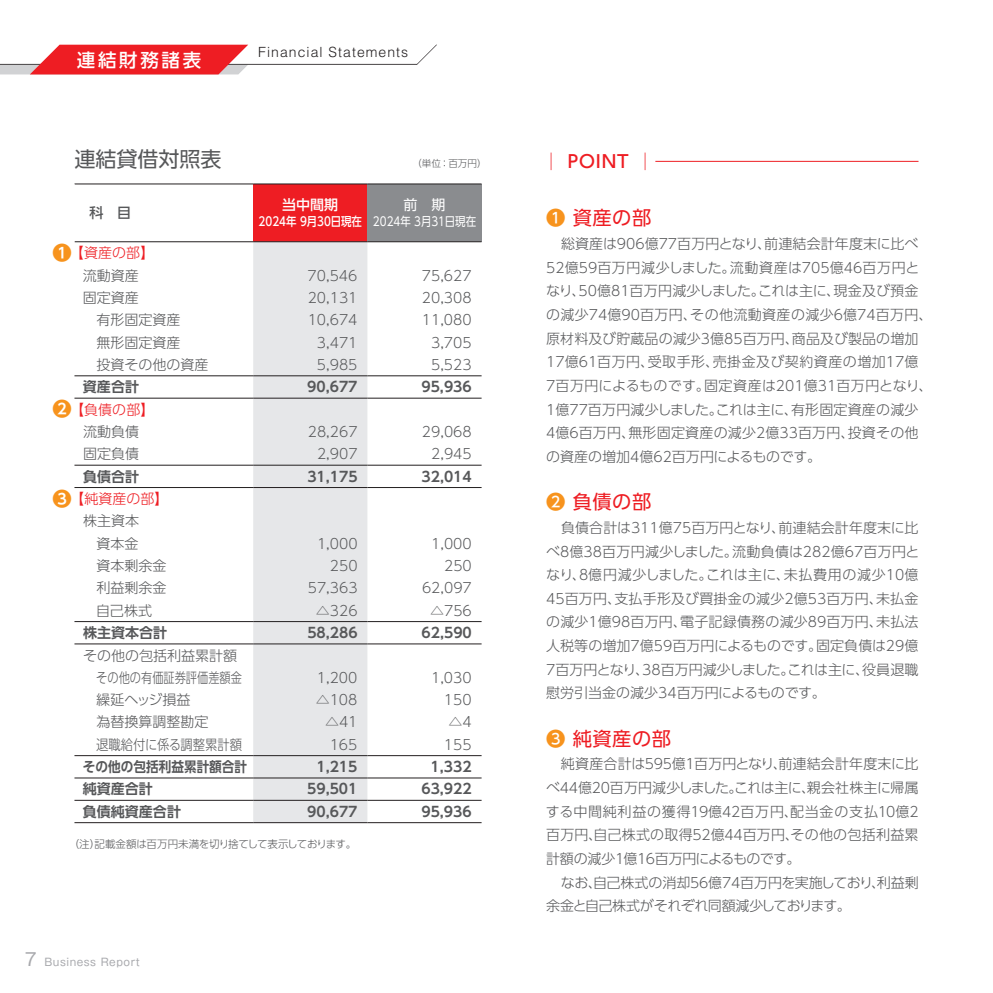
<style>
.page{position:relative;width:993px;height:993px;background:#fff}
.page>*{position:absolute;margin:0;border:0;box-sizing:border-box;transform-origin:0 0}
.t1{font:21px "UD Shin Go Pro";color:#57585a}
.t2{font:19.25px "UD Shin Go Pro";letter-spacing:.025em;color:#ee1d23}
.t3{font:700 19.25px "UD Shin Go Pro De";color:#f7931d}
.t4{font:500 18.38px "UD Shin Go Pro";letter-spacing:.15em;color:#fff}
.t5{font:500 17.5px "UD Shin Go Pro";letter-spacing:.05em;color:#ee1d23}
.t6{font:300 14px/23.6px "UD Shin Go Pro";color:#57585a}
.t7{font:700 14px "UD Shin Go Pro De";color:#57585a}
.t8{font:300 14px/23.6px "UD Shin Go Pro";letter-spacing:-.02em;color:#57585a}
.t9{font:300 14px "UD Shin Go Pro";color:#ee1d23}
.t10{font:300 14px "Helvetica LT Std";letter-spacing:.075em;color:#231f20}
.t11{font:700 14px "UD Shin Go Pro De";color:#57585a;scale:.9 1}
.t12{font:300 14px "UD Shin Go Pro";color:#57585a;scale:.88 1}
.t13{font:500 14px "UD Shin Go Pro";color:#fff}
.t14{font:500 14px "UD Shin Go Pro";color:#57585a}
.t15{font:14px "UD Shin Go Pro";color:#fff}
.t16{font:500 12.25px "UD Shin Go Pro";color:#fff;scale:.85 1}
.t17{font:12.25px "UD Shin Go Pro";color:#fff;scale:.85 1}
.t18{font:300 10.5px "UD Shin Go Pro";letter-spacing:-.025em;color:#57585a}
.t19{font:10.5px "Gothic MB101 Pr 5";letter-spacing:.05em;color:#a8a9ad}
.t20{font:300 9.62px "UD Shin Go Pro";color:#57585a}
.s1{font-size:17.5px}
.s2{font-weight:500;color:#f7931d}
</style>
<div class="page">
<div style="left:253px;top:184px;width:114px;height:58px;background:#ee1d23"></div>
<div style="left:367px;top:184px;width:114px;height:58px;background:#8a8c8f"></div>
<svg style="left:74px;top:242px;width:407px;height:580px"></svg>
<div style="left:253px;top:242px;width:114px;height:580px;background:#e6e7e9"></div>
<hr style="left:74px;top:375px;width:179px;height:1px;background:#231f20">
<hr style="left:253px;top:375px;width:114px;height:1px;background:#231f20">
<hr style="left:367px;top:375px;width:114px;height:1px;background:#231f20">
<hr style="left:74px;top:398px;width:179px;height:1px;background:#231f20">
<hr style="left:253px;top:398px;width:114px;height:1px;background:#231f20">
<hr style="left:367px;top:398px;width:114px;height:1px;background:#231f20">
<hr style="left:74px;top:464px;width:179px;height:1px;background:#231f20">
<hr style="left:253px;top:464px;width:114px;height:1px;background:#231f20">
<hr style="left:367px;top:464px;width:114px;height:1px;background:#231f20">
<hr style="left:74px;top:487px;width:179px;height:1px;background:#231f20">
<hr style="left:253px;top:487px;width:114px;height:1px;background:#231f20">
<hr style="left:367px;top:487px;width:114px;height:1px;background:#231f20">
<hr style="left:74px;top:621px;width:179px;height:1px;background:#231f20">
<hr style="left:253px;top:621px;width:114px;height:1px;background:#231f20">
<hr style="left:367px;top:621px;width:114px;height:1px;background:#231f20">
<hr style="left:74px;top:643px;width:179px;height:1px;background:#231f20">
<hr style="left:253px;top:643px;width:114px;height:1px;background:#231f20">
<hr style="left:367px;top:643px;width:114px;height:1px;background:#231f20">
<hr style="left:74px;top:755px;width:179px;height:1px;background:#231f20">
<hr style="left:253px;top:755px;width:114px;height:1px;background:#231f20">
<hr style="left:367px;top:755px;width:114px;height:1px;background:#231f20">
<hr style="left:74px;top:777px;width:179px;height:1px;background:#231f20">
<hr style="left:253px;top:777px;width:114px;height:1px;background:#231f20">
<hr style="left:367px;top:777px;width:114px;height:1px;background:#231f20">
<hr style="left:74px;top:799px;width:179px;height:1px;background:#231f20">
<hr style="left:253px;top:799px;width:114px;height:1px;background:#231f20">
<hr style="left:367px;top:799px;width:114px;height:1px;background:#231f20">
<hr style="left:74px;top:241px;width:179px;height:1px;background:#231f20">
<hr style="left:253px;top:241px;width:114px;height:1px;background:#231f20">
<hr style="left:367px;top:241px;width:114px;height:1px;background:#231f20">
<hr style="left:74px;top:822px;width:179px;height:1px;background:#231f20">
<hr style="left:253px;top:822px;width:114px;height:1px;background:#231f20">
<hr style="left:367px;top:822px;width:114px;height:1px;background:#231f20">
<hr style="left:74px;top:184px;width:179px;height:1px;background:#231f20">
<hr style="left:253px;top:184px;width:114px;height:1px;background:#231f20">
<hr style="left:367px;top:184px;width:114px;height:1px;background:#231f20">
<svg style="left:0;top:44px;width:437px;height:30px"></svg>
<hr style="left:655px;top:161px;width:263px;height:1px;background:#ee1d23">
<h3 class="t4" style="left:77px;top:45px;width:126px">連結財務諸表</h3>
<p class="t10" style="left:258px;top:43px;width:151px">Financial Statements</p>
<h1 class="t1" style="left:74px;top:142px;width:148px">連結貸借対照表</h1>
<p class="t20" style="left:412px;top:156px;width:76px">（単位：百万円）</p>
<h2 class="t3" style="left:52px;top:237px;width:21px">❶</h2>
<h2 class="t3" style="left:52px;top:393px;width:21px">❷</h2>
<h2 class="t3" style="left:52px;top:482px;width:21px">❸</h2>
<p class="t14" style="left:89px;top:201px;width:43px">科　目</p>
<p class="t13" style="left:282px;top:194px;width:57px">当中間期</p>
<p class="t16" style="left:258px;top:211px;width:123px">2024年 9月30日現在</p>
<p class="t15" style="left:403px;top:194px;width:43px">前　期</p>
<p class="t17" style="left:373px;top:211px;width:123px">2024年 3月31日現在</p>
<p class="t9" style="left:70px;top:242px;width:86px">【資産の部】</p>
<p class="t6" style="left:83px;top:263px;width:57px">流動資産</p>
<p class="t6" style="left:307px;top:263px;width:51px">70,546</p>
<p class="t6" style="left:421px;top:263px;width:51px">75,627</p>
<p class="t6" style="left:83px;top:285px;width:57px">固定資産</p>
<p class="t6" style="left:307px;top:285px;width:51px">20,131</p>
<p class="t6" style="left:421px;top:285px;width:51px">20,308</p>
<p class="t6" style="left:96px;top:307px;width:85px">有形固定資産</p>
<p class="t6" style="left:307px;top:307px;width:51px">10,674</p>
<p class="t6" style="left:422px;top:307px;width:51px">11,080</p>
<p class="t6" style="left:96px;top:330px;width:85px">無形固定資産</p>
<p class="t6" style="left:317px;top:330px;width:42px">3,471</p>
<p class="t6" style="left:431px;top:330px;width:42px">3,705</p>
<p class="t6" style="left:96px;top:352px;width:113px">投資その他の資産</p>
<p class="t6" style="left:317px;top:352px;width:42px">5,985</p>
<p class="t6" style="left:431px;top:352px;width:42px">5,523</p>
<p class="t7" style="left:83px;top:375px;width:57px">資産合計</p>
<p class="t7" style="left:307px;top:375px;width:52px">90,677</p>
<p class="t7" style="left:421px;top:375px;width:52px">95,936</p>
<p class="t9" style="left:70px;top:398px;width:86px">【負債の部】</p>
<p class="t6" style="left:83px;top:419px;width:57px">流動負債</p>
<p class="t6" style="left:307px;top:419px;width:51px">28,267</p>
<p class="t6" style="left:422px;top:419px;width:51px">29,068</p>
<p class="t6" style="left:83px;top:441px;width:57px">固定負債</p>
<p class="t6" style="left:317px;top:441px;width:42px">2,907</p>
<p class="t6" style="left:431px;top:441px;width:42px">2,945</p>
<p class="t7" style="left:83px;top:465px;width:57px">負債合計</p>
<p class="t7" style="left:307px;top:465px;width:52px">31,175</p>
<p class="t7" style="left:421px;top:465px;width:52px">32,014</p>
<p class="t9" style="left:70px;top:487px;width:100px">【純資産の部】</p>
<p class="t6" style="left:83px;top:509px;width:57px;line-height:22.4px;text-align:right">株主資本資本金</p>
<p class="t6" style="left:317px;top:531px;width:42px">1,000</p>
<p class="t6" style="left:431px;top:531px;width:42px">1,000</p>
<p class="t6" style="left:96px;top:553px;width:71px">資本剰余金</p>
<p class="t6" style="left:330px;top:553px;width:29px">250</p>
<p class="t6" style="left:444px;top:553px;width:29px">250</p>
<p class="t6" style="left:96px;top:575px;width:71px">利益剰余金</p>
<p class="t6" style="left:308px;top:575px;width:51px">57,363</p>
<p class="t6" style="left:422px;top:575px;width:51px">62,097</p>
<p class="t6" style="left:96px;top:597px;width:57px">自己株式</p>
<p class="t6" style="left:316px;top:597px;width:43px">△326</p>
<p class="t6" style="left:430px;top:597px;width:43px">△756</p>
<p class="t7" style="left:83px;top:621px;width:85px">株主資本合計</p>
<p class="t7" style="left:307px;top:621px;width:52px">58,286</p>
<p class="t7" style="left:421px;top:621px;width:52px">62,590</p>
<p class="t6" style="left:96px;top:643px;width:147px;line-height:22.2px;text-indent:-13px">その他の包括利益累計額その他の有価証券評価差額金</p>
<p class="t6" style="left:317px;top:665px;width:42px">1,200</p>
<p class="t6" style="left:431px;top:665px;width:42px">1,030</p>
<p class="t6" style="left:96px;top:687px;width:96px">繰延ヘッジ損益</p>
<p class="t6" style="left:315px;top:687px;width:43px">△108</p>
<p class="t6" style="left:444px;top:687px;width:29px">150</p>
<p class="t6" style="left:96px;top:709px;width:113px">為替換算調整勘定</p>
<p class="t6" style="left:325px;top:709px;width:34px">△41</p>
<p class="t6" style="left:448px;top:709px;width:25px">△4</p>
<p class="t12" style="left:96px;top:732px;width:167px">退職給付に係る調整累計額</p>
<p class="t6" style="left:329px;top:731px;width:29px">165</p>
<p class="t6" style="left:444px;top:731px;width:29px">155</p>
<p class="t11" style="left:83px;top:755px;width:184px">その他の包括利益累計額合計</p>
<p class="t7" style="left:316px;top:755px;width:42px">1,215</p>
<p class="t7" style="left:430px;top:755px;width:42px">1,332</p>
<p class="t7" style="left:83px;top:777px;width:71px">純資産合計</p>
<p class="t7" style="left:307px;top:777px;width:52px">59,501</p>
<p class="t7" style="left:421px;top:777px;width:52px">63,922</p>
<p class="t7" style="left:83px;top:799px;width:99px">負債純資産合計</p>
<p class="t7" style="left:307px;top:799px;width:52px">90,677</p>
<p class="t7" style="left:421px;top:799px;width:52px">95,936</p>
<p class="t18" style="left:69px;top:835px;width:289px">（注）記載金額は百万円未満を切り捨てして表示しております。</p>
<p class="t19" style="left:25px;top:953px;width:116px"><span class="s1">7</span> Business Report</p>
<p class="t5" style="left:542px;top:147px;width:113px">│ POINT │</p>
<h2 class="t2" style="left:546px;top:202px;width:107px"><span class="s2">❶</span> 資産の部</h2>
<p class="t6" style="left:546px;top:231px;width:388px;text-indent:15px">総資産は906億77百万円となり、前連結会計年度末に比べ52億59百万円減少しました。流動資産は705億46百万円となり、50億81百万円減少しました。これは主に、現金及び預金の減少74億90百万円、その他流動資産の減少6億74百万円、原材料及び貯蔵品の減少3億85百万円、商品及び製品の増加17億61百万円、受取手形、売掛金及び契約資産の増加17億<br>7百万円によるものです。固定資産は201億31百万円となり、1億77百万円減少しました。これは主に、有形固定資産の減少<br>4億6百万円、無形固定資産の減少2億33百万円、投資その他の資産の増加4億62百万円によるものです。</p>
<h2 class="t2" style="left:546px;top:486px;width:107px"><span class="s2">❷</span> 負債の部</h2>
<p class="t6" style="left:546px;top:515px;width:375px;text-align:justify;text-indent:15px">負債合計は311億75百万円となり、前連結会計年度末に比べ8億38百万円減少しました。流動負債は282億67百万円となり、8億円減少しました。これは主に、未払費用の減少10億45百万円、支払手形及び買掛金の減少2億53百万円、未払金の減少1億98百万円、電子記録債務の減少89百万円、未払法人税等の増加7億59百万円によるものです。固定負債は29億7百万円となり、38百万円減少しました。これは主に、役員退職慰労引当金の減少34百万円によるものです。</p>
<h2 class="t2" style="left:546px;top:722px;width:126px"><span class="s2">❸</span> 純資産の部</h2>
<p class="t6" style="left:545px;top:751px;width:374px;text-align:justify;text-indent:15px">純資産合計は595億1百万円となり、前連結会計年度末に比べ44億20百万円減少しました。これは主に、親会社株主に帰属する中間純利益の獲得19億42百万円、配当金の支払10億2百万円、自己株式の取得52億44百万円、その他の包括利益累計額の減少1億16百万円によるものです。</p>
<p class="t8" style="left:546px;top:869px;width:374px;text-indent:15px">なお、自己株式の消却56億74百万円を実施しており、利益剰余金と自己株式がそれぞれ同額減少しております。</p>
</div>
